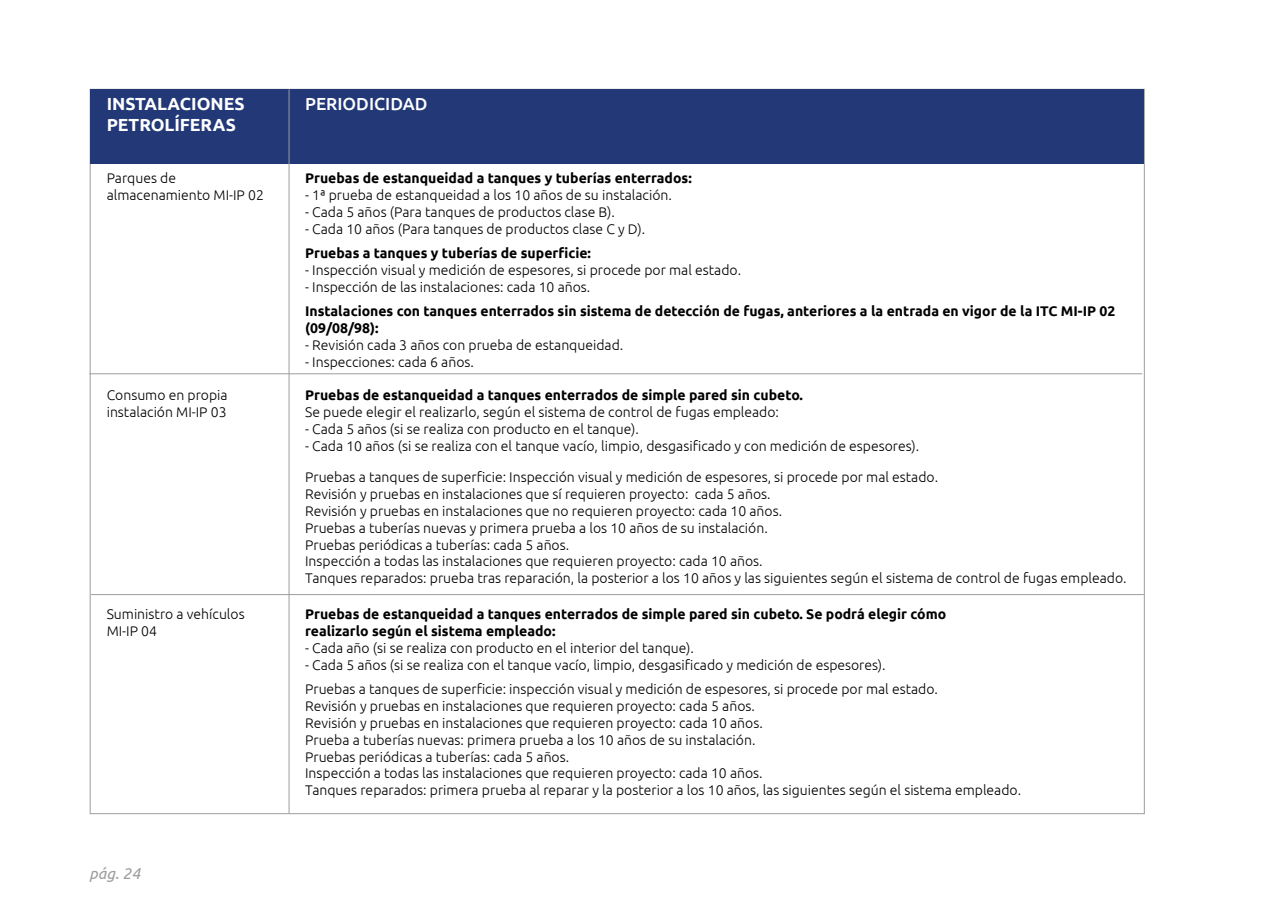
<style>
.page{position:relative;width:1275px;height:903px;background:#fff}
.page>*{position:absolute;margin:0;border:0;box-sizing:border-box;transform-origin:0 0}
.t1{font:700 17.5px/21px "Ubuntu";color:#fff}
.t2{font:500 17.5px "Ubuntu";color:#fff}
.t3{font:italic 15.75px "Ubuntu";color:#9d9d9c}
.t4{font:300 14px/16.8px "Ubuntu";color:#000}
.t5{font:700 14px/16.8px "Ubuntu";color:#000}
</style>
<div class="page">
<div style="left:90px;top:89px;width:1054px;height:75px;background:#233977"></div>
<hr style="left:89px;top:373px;width:1053px;height:1px;background:#9d9d9c">
<hr style="left:91px;top:594px;width:1053px;height:1px;background:#9d9d9c">
<hr style="left:289px;top:89px;width:1px;height:725px;background:#9d9d9c">
<p class="t1" style="left:107px;top:93px;width:139px">INSTALACIONES<br>PETROLÍFERAS</p>
<p class="t2" style="left:305px;top:92px;width:124px">PERIODICIDAD</p>
<p class="t4" style="left:107px;top:170px;width:159px">Parques de almacenamiento MI-IP 02</p>
<p class="t5" style="left:305px;top:170px;width:388px">Pruebas de estanqueidad a tanques y tuberías enterrados:</p>
<p class="t4" style="left:305px;top:186px;width:368px">- 1ª prueba de estanqueidad a los 10 años de su instalación.</p>
<p class="t4" style="left:305px;top:203px;width:311px">- Cada 5 años (Para tanques de productos clase B).</p>
<p class="t4" style="left:305px;top:220px;width:342px">- Cada 10 años (Para tanques de productos clase C y D).</p>
<p class="t5" style="left:305px;top:245px;width:287px">Pruebas a tanques y tuberías de superficie:</p>
<p class="t4" style="left:305px;top:261px;width:437px">- Inspección visual y medición de espesores, si procede por mal estado.</p>
<p class="t4" style="left:305px;top:278px;width:287px">- Inspección de las instalaciones: cada 10 años.</p>
<p class="t5" style="left:305px;top:303px;width:812px">Instalaciones con tanques enterrados sin sistema de detección de fugas, anteriores a la entrada en vigor de la ITC MI-IP 02 (09/08/98):</p>
<p class="t4" style="left:305px;top:336px;width:320px">- Revisión cada 3 años con prueba de estanqueidad.</p>
<p class="t4" style="left:305px;top:353px;width:170px">- Inspecciones: cada 6 años.</p>
<p class="t5" style="left:305px;top:387px;width:499px">Pruebas de estanqueidad a tanques enterrados de simple pared sin cubeto.</p>
<p class="t4" style="left:305px;top:403px;width:475px">Se puede elegir el realizarlo, según el sistema de control de fugas empleado:</p>
<p class="t4" style="left:305px;top:420px;width:335px">- Cada 5 años (si se realiza con producto en el tanque).</p>
<p class="t4" style="left:305px;top:437px;width:616px">- Cada 10 años (si se realiza con el tanque vacío, limpio, desgasificado y con medición de espesores).</p>
<p class="t4" style="left:305px;top:469px;width:823px">Pruebas a tanques de superficie: Inspección visual y medición de espesores, si procede por mal estado.<br>Revisión y pruebas en instalaciones que sí requieren proyecto: cada 5 años.<br>Revisión y pruebas en instalaciones que no requieren proyecto: cada 10 años.<br>Pruebas a tuberías nuevas y primera prueba a los 10 años de su instalación.<br>Pruebas periódicas a tuberías: cada 5 años.<br>Inspección a todas las instalaciones que requieren proyecto: cada 10 años.<br>Tanques reparados: prueba tras reparación, la posterior a los 10 años y las siguientes según el sistema de control de fugas empleado.</p>
<p class="t5" style="left:305px;top:606px;width:643px">Pruebas de estanqueidad a tanques enterrados de simple pared sin cubeto. Se podrá elegir cómo realizarlo según el sistema empleado:</p>
<p class="t4" style="left:305px;top:639px;width:390px">- Cada año (si se realiza con producto en el interior del tanque).</p>
<p class="t4" style="left:305px;top:652px;width:634px;line-height:24.5px">- Cada 5 años (si se realiza con el tanque vacío, limpio, desgasificado y medición de espesores).<br>Pruebas a tanques de superficie: inspección visual y medición de espesores, si procede por mal estado.</p>
<p class="t4" style="left:305px;top:697px;width:717px">Revisión y pruebas en instalaciones que requieren proyecto: cada 5 años.<br>Revisión y pruebas en instalaciones que requieren proyecto: cada 10 años.<br>Prueba a tuberías nuevas: primera prueba a los 10 años de su instalación.<br>Pruebas periódicas a tuberías: cada 5 años.<br>Inspección a todas las instalaciones que requieren proyecto: cada 10 años.<br>Tanques reparados: primera prueba al reparar y la posterior a los 10 años, las siguientes según el sistema empleado.</p>
<p class="t4" style="left:107px;top:387px;width:123px">Consumo en propia instalación MI-IP 03</p>
<p class="t4" style="left:107px;top:606px;width:139px">Suministro a vehículos<br>MI-IP 04</p>
<p class="t3" style="left:89px;top:864px;width:53px">pág. 24</p>
</div>
